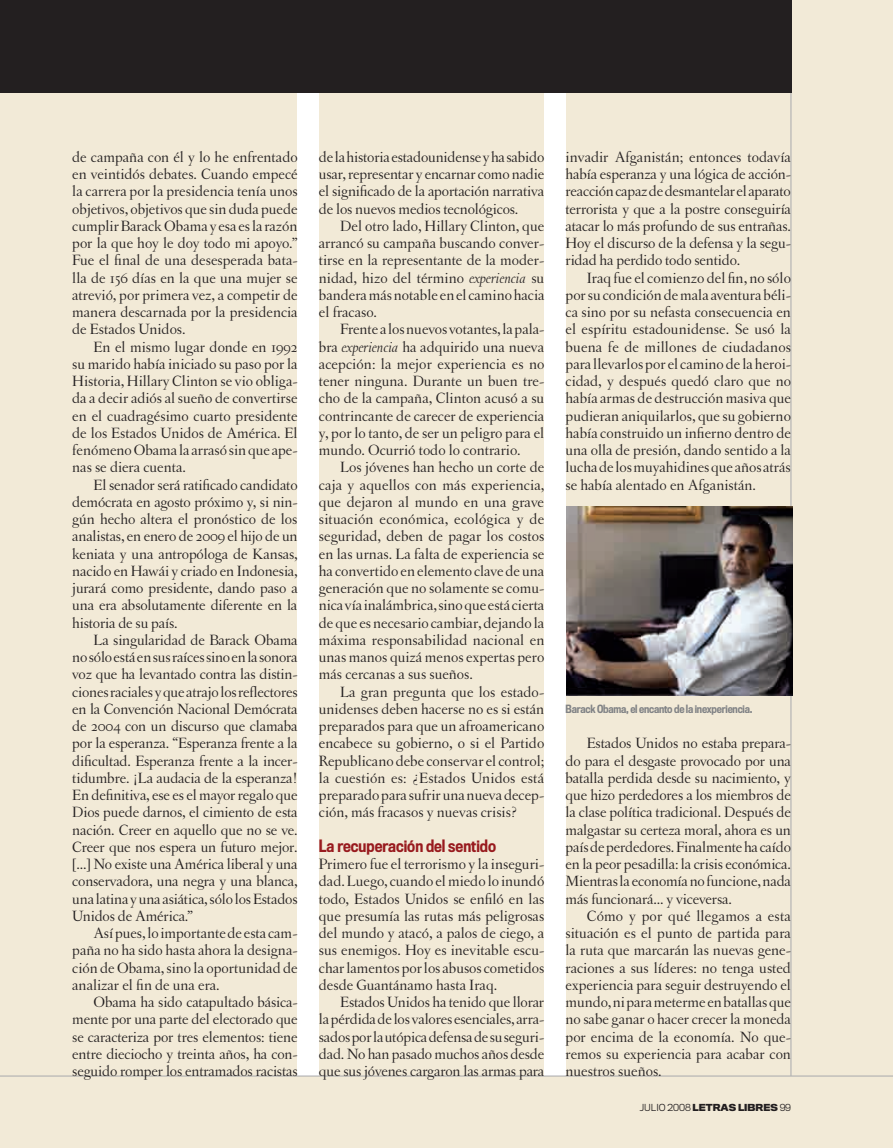
<style>
.page{position:relative;width:893px;height:1148px;background:#f2ead7}
.page>*{position:absolute;margin:0;border:0;box-sizing:border-box;transform-origin:0 0}
.t1{font:15.75px/17.2px "Letras Oldstyle";color:#231f20;text-align:justify}
.t2{font:500 15.75px "Titling Gothic FB Cond";color:#981a1e}
.t3{font:500 10.5px "Titling Gothic FB Cond";color:#808285}
.t4{font:700 9px "Titling Gothic FB Normal";color:#231f20}
.s1{font-style:italic}
.s2{font-weight:300}
</style>
<div class="page">
<hr style="left:791px;top:0;width:1px;height:1076px;background:#a8a9ad">
<div style="left:298px;top:93px;width:21px;height:983px;background:#fff"></div>
<div style="left:544px;top:93px;width:21px;height:983px;background:#fff"></div>
<hr style="left:0;top:1076px;width:893px;height:1px;background:#a8a9ad">
<div style="left:0;top:0;width:791px;height:93px;background:#231f20"></div>
<img style="left:566px;top:507px;width:226px;height:188px">
<p class="t1" style="left:72px;top:148px;width:227px">de campaña con él y lo he enfrentado en veintidós debates. Cuando empecé la carrera por la presidencia tenía unos objetivos, objetivos que sin duda puede cumplir Barack Obama y esa es la razón por la que hoy le doy todo mi apoyo.” Fue el final de una desesperada bata&shy;lla de 156 días en la que una mujer se atrevió, por primera vez, a competir de manera descarnada por la presidencia de Estados Unidos.</p>
<p class="t1" style="left:72px;top:338px;width:227px;text-indent:21px">En el mismo lugar donde en 1992 su marido había iniciado su paso por la Historia, Hillary Clinton se vio obliga&shy;da a decir adiós al sueño de convertirse en el cuadragésimo cuarto presidente de los Estados Unidos de América. El fenómeno Obama la arrasó sin que ape&shy;nas se diera cuenta.</p>
<p class="t1" style="left:72px;top:476px;width:227px;text-indent:21px">El senador será ratificado candidato demócrata en agosto próximo y, si nin&shy;gún hecho altera el pronóstico de los analistas, en enero de 2009 el hijo de un keniata y una antropóloga de Kansas, nacido en Hawái y criado en Indonesia, jurará como presidente, dando paso a una era absolutamente diferente en la historia de su país.</p>
<p class="t1" style="left:72px;top:631px;width:227px;text-indent:21px">La singularidad de Barack Obama no sólo está en sus raíces sino en la sonora voz que ha levantado contra las distin&shy;ciones raciales y que atrajo los reflectores en la Convención Nacional Demócrata de 2004 con un discurso que clamaba por la esperanza. “Esperanza frente a la dificultad. Esperanza frente a la incer&shy;tidumbre. ¡La audacia de la esperanza!<br>En definitiva, ese es el mayor regalo que Dios puede darnos, el cimiento de esta nación. Creer en aquello que no se ve.<br>Creer que nos espera un futuro mejor. [...] No existe una América liberal y una conservadora, una negra y una blanca, una latina y una asiática, sólo los Estados Unidos de América.”</p>
<p class="t1" style="left:72px;top:924px;width:227px;text-indent:21px">Así pues, lo importante de esta cam&shy;paña no ha sido hasta ahora la designa&shy;ción de Obama, sino la oportunidad de analizar el fin de una era.</p>
<p class="t1" style="left:72px;top:993px;width:227px;text-indent:21px">Obama ha sido catapultado básica&shy;mente por una parte del electorado que se caracteriza por tres elementos: tiene entre dieciocho y treinta años, ha con&shy;seguido romper los entramados racistas</p>
<p class="t1" style="left:319px;top:148px;width:227px">de la historia estadounidense y ha sabido usar, representar y encarnar como nadie el significado de la aportación narrativa de los nuevos medios tecnológicos.</p>
<p class="t1" style="left:319px;top:217px;width:227px;text-indent:21px">Del otro lado, Hillary Clinton, que arrancó su campaña buscando conver&shy;tirse en la representante de la moder&shy;nidad, hizo del término <span class="s1">experiencia</span> su bandera más notable en el camino hacia el fracaso.</p>
<p class="t1" style="left:319px;top:321px;width:227px;text-indent:21px">Frente a los nuevos votantes, la pala&shy;bra <span class="s1">experiencia</span> ha adquirido una nueva acepción: la mejor experiencia es no tener ninguna. Durante un buen tre&shy;cho de la campaña, Clinton acusó a su contrincante de carecer de experiencia y, por lo tanto, de ser un peligro para el mundo. Ocurrió todo lo contrario.</p>
<p class="t1" style="left:319px;top:459px;width:227px;text-indent:21px">Los jóvenes han hecho un corte de caja y aquellos con más experiencia, que dejaron al mundo en una grave situación económica, ecológica y de seguridad, deben de pagar los costos en las urnas. La falta de experiencia se ha convertido en elemento clave de una generación que no solamente se comu&shy;nica vía inalámbrica, sino que está cierta de que es necesario cambiar, dejando la máxima responsabilidad nacional en unas manos quizá menos expertas pero más cercanas a sus sueños.</p>
<p class="t1" style="left:319px;top:683px;width:227px;text-indent:21px">La gran pregunta que los estado&shy;unidenses deben hacerse no es si están preparados para que un afroamericano encabece su gobierno, o si el Partido Republicano debe conservar el control; la cuestión es: ¿Estados Unidos está preparado para sufrir una nueva decep&shy;ción, más fracasos y nuevas crisis?</p>
<p class="t2" style="left:319px;top:836px;width:179px">La recuperación del sentido</p>
<p class="t1" style="left:319px;top:855px;width:227px">Primero fue el terrorismo y la inseguri&shy;dad. Luego, cuando el miedo lo inundó todo, Estados Unidos se enfiló en las que presumía las rutas más peligrosas del mundo y atacó, a palos de ciego, a sus enemigos. Hoy es inevitable escu&shy;char lamentos por los abusos cometidos desde Guantánamo hasta Iraq.</p>
<p class="t1" style="left:319px;top:993px;width:227px;text-indent:21px">Estados Unidos ha tenido que llorar la pérdida de los valores esenciales, arra&shy;sados por la utópica defensa de su seguri&shy;dad. No han pasado muchos años desde que sus jóvenes cargaron las armas para</p>
<p class="t1" style="left:565px;top:148px;width:227px">invadir Afganistán; entonces todavía había esperanza y una lógica de acción&shy;reacción capaz de desmantelar el aparato terrorista y que a la postre conseguiría atacar lo más profundo de sus entrañas.<br>Hoy el discurso de la defensa y la segu&shy;ridad ha perdido todo sentido.</p>
<p class="t1" style="left:565px;top:269px;width:227px;text-indent:21px">Iraq fue el comienzo del fin, no sólo por su condición de mala aventura béli&shy;ca sino por su nefasta consecuencia en el espíritu estadounidense. Se usó la buena fe de millones de ciudadanos para llevarlos por el camino de la heroi&shy;cidad, y después quedó claro que no había armas de destrucción masiva que pudieran aniquilarlos, que su gobierno había construido un infierno dentro de una olla de presión, dando sentido a la lucha de los muyahidines que años atrás se había alentado en Afganistán.</p>
<p class="t3" style="left:566px;top:703px;width:188px">Barack Obama, el encanto de la inexperiencia.</p>
<p class="t1" style="left:565px;top:735px;width:227px;text-indent:21px">Estados Unidos no estaba prepara&shy;do para el desgaste provocado por una batalla perdida desde su nacimiento, y que hizo perdedores a los miembros de la clase política tradicional. Después de malgastar su certeza moral, ahora es un país de perdedores. Finalmente ha caído en la peor pesadilla: la crisis económica.<br>Mientras la economía no funcione, nada más funcionará... y viceversa.</p>
<p class="t1" style="left:565px;top:907px;width:227px;text-indent:21px">Cómo y por qué llegamos a esta situación es el punto de partida para la ruta que marcarán las nuevas gene&shy;raciones a sus líderes: no tenga usted experiencia para seguir destruyendo el mundo, ni para meterme en batallas que no sabe ganar o hacer crecer la moneda por encima de la economía. No que&shy;remos su experiencia para acabar con nuestros sueños.</p>
<p class="t4" style="left:640px;top:1101px;width:153px"><span class="s2">julio 2008</span> LETRAS LIBRES <span class="s2">99</span></p>
</div>
